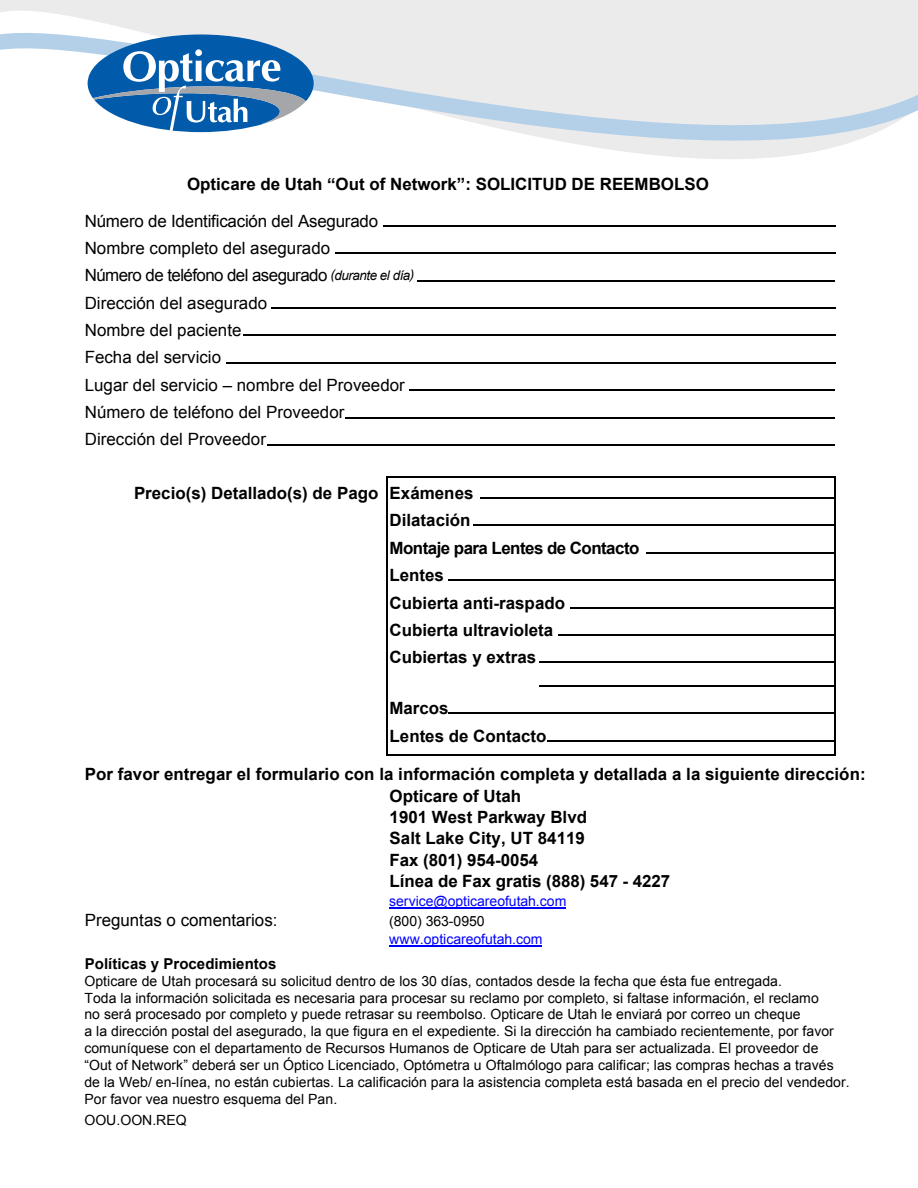
<style>
.page{position:relative;width:918px;height:1188px;background:#fff}
.page>*{position:absolute;margin:0;border:0;box-sizing:border-box;transform-origin:0 0}
.t1{font:700 16.95px/27.3px "Arial";color:#000}
.t2{font:16.95px/27.3px "Arial";color:#000}
.t3{font:700 15px "Arial";color:#000}
.t4{font:14.1px/16.8px "Arial";letter-spacing:.005em;color:#000}
.t5{font:14.1px "Arial";letter-spacing:-.005em;color:#00f}
.t6{font:italic 13.35px "Arial";letter-spacing:-.035em;color:#000}
</style>
<div class="page">
<hr style="left:389px;top:907px;width:176px;height:1px;background:#00f">
<hr style="left:389px;top:945px;width:153px;height:1px;background:#00f">
<hr style="left:386px;top:476px;width:1px;height:279px;background:#000">
<hr style="left:834px;top:477px;width:2px;height:278px;background:#000">
<hr style="left:383px;top:225px;width:452px;height:2px;background:#000">
<hr style="left:335px;top:253px;width:500px;height:1px;background:#000">
<hr style="left:417px;top:280px;width:418px;height:1px;background:#000">
<hr style="left:271px;top:307px;width:564px;height:2px;background:#000">
<hr style="left:243px;top:335px;width:592px;height:1px;background:#000">
<hr style="left:226px;top:362px;width:609px;height:2px;background:#000">
<hr style="left:410px;top:389px;width:425px;height:2px;background:#000">
<hr style="left:346px;top:417px;width:489px;height:1px;background:#000">
<hr style="left:268px;top:444px;width:567px;height:2px;background:#000">
<hr style="left:387px;top:476px;width:449px;height:1px;background:#000">
<hr style="left:480px;top:497px;width:356px;height:2px;background:#000">
<hr style="left:474px;top:525px;width:362px;height:1px;background:#000">
<hr style="left:646px;top:552px;width:190px;height:2px;background:#000">
<hr style="left:448px;top:580px;width:388px;height:1px;background:#000">
<hr style="left:570px;top:607px;width:266px;height:1px;background:#000">
<hr style="left:558px;top:634px;width:278px;height:2px;background:#000">
<hr style="left:539px;top:662px;width:297px;height:1px;background:#000">
<hr style="left:539px;top:685px;width:297px;height:2px;background:#000">
<hr style="left:448px;top:713px;width:388px;height:1px;background:#000">
<hr style="left:548px;top:740px;width:288px;height:1px;background:#000">
<hr style="left:387px;top:754px;width:449px;height:1px;background:#000">
<div style="left:0;top:0;width:918px;height:30px;background:#ebebec"></div>
<svg style="left:0;top:30px;width:918px;height:129px;fill:#ebebec"></svg>
<svg style="left:88px;top:34px;width:226px;height:98px"></svg>
<p class="t1" style="left:187px;top:171px;width:523px">Opticare de Utah “Out of Network”: SOLICITUD DE REEMBOLSO</p>
<p class="t2" style="left:85px;top:207px;width:322px">Número de Identificación del Asegurado<br>Nombre completo del asegurado<br>Número de teléfono del asegurado<br>Dirección del asegurado<br>Nombre del paciente<br>Fecha del servicio<br>Lugar del servicio – nombre del Proveedor<br>Número de teléfono del Proveedor<br>Dirección del Proveedor</p>
<p class="t6" style="left:330px;top:267px;width:85px">(durante el día)</p>
<p class="t1" style="left:390px;top:480px;width:251px;text-indent:-256px">Precio(s) Detallado(s) de Pago Exámenes<br>Dilatación<br>Montaje para Lentes de Contacto<br>Lentes<br>Cubierta anti-raspado<br>Cubierta ultravioleta<br>Cubiertas y extras</p>
<p class="t1" style="left:390px;top:695px;width:159px">Marcos<br>Lentes de Contacto</p>
<p class="t1" style="left:85px;top:761px;width:782px">Por favor entregar el formulario con la información completa y detallada a la siguiente dirección:</p>
<p class="t1" style="left:390px;top:782px;width:133px">Opticare of Utah</p>
<p class="t1" style="left:390px;top:807px;width:282px;line-height:21.5px">1901 West Parkway Blvd<br>Salt Lake City, UT 84119<br>Fax (801) 954-0054<br>Línea de Fax gratis (888) 547 - 4227</p>
<p class="t5" style="left:389px;top:892px;width:179px">service@opticareofutah.com</p>
<p class="t2" style="left:85px;top:907px;width:194px">Preguntas o comentarios:</p>
<p class="t4" style="left:389px;top:913px;width:97px">(800) 363-0950</p>
<p class="t5" style="left:389px;top:930px;width:155px">www.opticareofutah.com</p>
<p class="t4" style="left:84px;top:972px;width:767px">Opticare de Utah procesará su solicitud dentro de los 30 días, contados desde la fecha que ésta fue entregada.<br>Toda la información solicitada es necesaria para procesar su reclamo por completo, si faltase información, el reclamo<br>no será procesado por completo y puede retrasar su reembolso. Opticare de Utah le enviará por correo un cheque<br>a la dirección postal del asegurado, la que figura en el expediente. Si la dirección ha cambiado recientemente, por favor comuníquese con el departamento de Recursos Humanos de Opticare de Utah para ser actualizada. El proveedor de<br>“Out of Network” deberá ser un Óptico Licenciado, Optómetra u Oftalmólogo para calificar; las compras hechas a través de la Web/ en-línea, no están cubiertas. La calificación para la asistencia completa está basada en el precio del vendedor.<br>Por favor vea nuestro esquema del Pan.</p>
<p class="t4" style="left:84px;top:1112px;width:104px">OOU.OON.REQ</p>
<p class="t3" style="left:85px;top:954px;width:193px">Políticas y Procedimientos</p>
</div>
